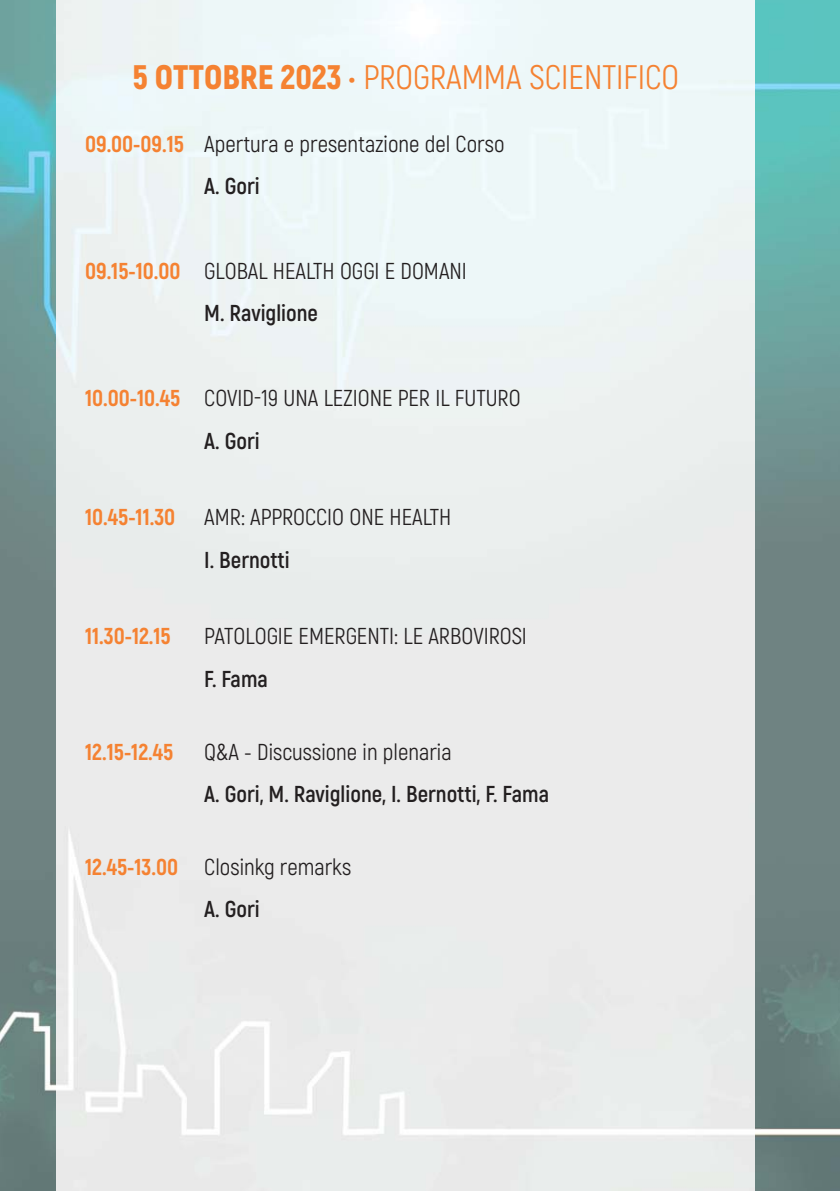
<style>
.page{position:relative;width:840px;height:1191px;background:#fff}
.page>*{position:absolute;margin:0;border:0;box-sizing:border-box;transform-origin:0 0}
.t1{font:34px "Akrobat";color:#f58232}
.t2{font:23px/42.4px "Akrobat";color:#231f20}
.t3{font:700 23px "Akrobat";color:#231f20}
.t4{font:800 23px "Akrobat";color:#f58232}
.s1{font-weight:900}
.s2{font-weight:800;color:#f58232}
.s3{font-weight:700}
</style>
<div class="page">
<img style="left:0;top:0;width:839px;height:1191px">
<img style="left:57px;top:0;width:697px;height:1191px">
<h1 class="t1" style="left:132px;top:64px;width:548px"><span class="s1">5 OTTOBRE 2023 ·</span> PROGRAMMA SCIENTIFICO</h1>
<p class="t2" style="left:204px;top:125px;width:301px;text-indent:-119px"><span class="s2">09.00-09.15</span> Apertura e presentazione del Corso<br><span class="s3">A. Gori</span></p>
<p class="t2" style="left:204px;top:252px;width:264px;text-indent:-119px"><span class="s2">09.15-10.00</span> GLOBAL HEALTH OGGI E DOMANI<br><span class="s3">M. Raviglione</span></p>
<p class="t2" style="left:204px;top:379px;width:317px;text-indent:-119px"><span class="s2">10.00-10.45</span> COVID-19 UNA LEZIONE PER IL FUTURO<br><span class="s3">A. Gori</span></p>
<p class="t4" style="left:85px;top:508px;width:92px">10.45-11.30</p>
<p class="t2" style="left:204px;top:498px;width:248px">AMR: APPROCCIO ONE HEALTH</p>
<p class="t3" style="left:204px;top:551px;width:87px">I. Bernotti</p>
<p class="t4" style="left:85px;top:628px;width:87px">11.30-12.15</p>
<p class="t2" style="left:204px;top:617px;width:324px">PATOLOGIE EMERGENTI: LE ARBOVIROSI</p>
<p class="t3" style="left:204px;top:670px;width:65px">F. Fama</p>
<p class="t4" style="left:85px;top:743px;width:90px">12.15-12.45</p>
<p class="t2" style="left:204px;top:732px;width:249px">Q&amp;A - Discussione in plenaria</p>
<p class="t3" style="left:204px;top:785px;width:346px">A. Gori, M. Raviglione, I. Bernotti, F. Fama</p>
<p class="t2" style="left:204px;top:847px;width:148px;text-indent:-119px"><span class="s2">12.45-13.00</span> Closinkg remarks<br><span class="s3">A. Gori</span></p>
</div>
